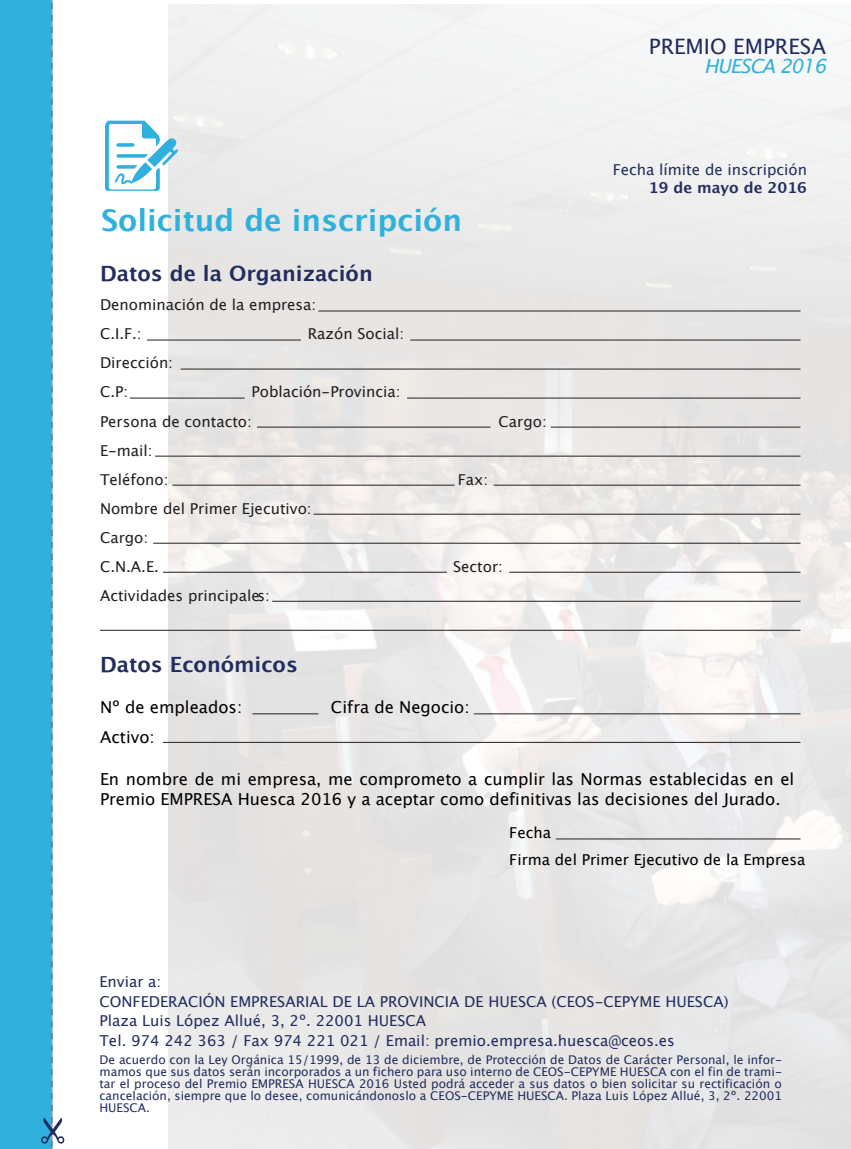
<style>
.page{position:relative;width:851px;height:1149px;background:#fff}
.page>*{position:absolute;margin:0;border:0;box-sizing:border-box;transform-origin:0 0}
.t1{font:700 30px "Lucida Grande";color:#30b1dd}
.t2{font:21.3px "Lucida Grande";color:#222d5f}
.t3{font:700 21px "Lucida Grande";color:#222d5f}
.t4{font:italic 19.5px "Lucida Sans";letter-spacing:-.05em;color:#30b1dd}
.t5{font:16.5px/19.5px "Lucida Grande";color:#000}
.t6{font:15px/19.5px "Lucida Grande";color:#222d5f}
.t7{font:15px/29.1px "Lucida Grande";color:#231f20}
.t8{font:15px/27px "Lucida Grande";color:#000}
.t9{font:700 15px "Lucida Grande";color:#222d5f}
.t10{font:12px/12px "Lucida Grande";color:#222d5f;text-align:justify}
</style>
<div class="page">
<img style="left:168px;top:4px;width:682px;height:1144px">
<div style="left:0;top:0;width:51px;height:1148px;background:#30b1dd"></div>
<svg style="left:41px;top:0;width:23px;height:1148px"></svg>
<hr style="left:318px;top:310px;width:482px;height:1px;background:#231f20">
<hr style="left:147px;top:339px;width:154px;height:1px;background:#231f20">
<hr style="left:181px;top:368px;width:619px;height:1px;background:#231f20">
<hr style="left:130px;top:397px;width:114px;height:1px;background:#231f20">
<hr style="left:550px;top:426px;width:250px;height:1px;background:#231f20">
<hr style="left:172px;top:484px;width:282px;height:1px;background:#231f20">
<hr style="left:493px;top:484px;width:307px;height:1px;background:#231f20">
<hr style="left:153px;top:542px;width:647px;height:1px;background:#231f20">
<hr style="left:163px;top:571px;width:283px;height:1px;background:#231f20">
<hr style="left:509px;top:571px;width:291px;height:1px;background:#231f20">
<hr style="left:272px;top:600px;width:528px;height:1px;background:#231f20">
<hr style="left:407px;top:397px;width:393px;height:1px;background:#231f20">
<hr style="left:257px;top:426px;width:233px;height:1px;background:#231f20">
<hr style="left:155px;top:455px;width:645px;height:1px;background:#231f20">
<hr style="left:410px;top:339px;width:390px;height:1px;background:#231f20">
<hr style="left:313px;top:513px;width:487px;height:1px;background:#231f20">
<hr style="left:100px;top:629px;width:700px;height:1px;background:#231f20">
<hr style="left:252px;top:713px;width:66px;height:1px;background:#231f20">
<hr style="left:473px;top:713px;width:327px;height:1px;background:#231f20">
<hr style="left:163px;top:741px;width:637px;height:1px;background:#231f20">
<hr style="left:555px;top:838px;width:245px;height:1px;background:#231f20">
<svg style="left:105px;top:121px;width:73px;height:70px"></svg>
<h2 class="t2" style="left:648px;top:34px;width:178px">PREMIO EMPRESA</h2>
<h3 class="t4" style="left:704px;top:55px;width:123px">HUESCA 2016</h3>
<h1 class="t1" style="left:101px;top:196px;width:362px">Solicitud de inscripción</h1>
<h3 class="t3" style="left:100px;top:256px;width:274px">Datos de la Organización</h3>
<p class="t7" style="left:100px;top:290px;width:218px">Denominación de la empresa:<br>C.I.F.:</p>
<p class="t7" style="left:308px;top:319px;width:98px">Razón Social:</p>
<p class="t7" style="left:100px;top:348px;width:75px">Dirección:<br>C.P:</p>
<p class="t7" style="left:100px;top:377px;width:302px;text-indent:151px">Población-Provincia:<br>Persona de contacto:</p>
<p class="t7" style="left:100px;top:436px;width:70px">E-mail:<br>Teléfono:</p>
<p class="t7" style="left:100px;top:494px;width:213px">Nombre del Primer Ejecutivo:<br>Cargo:<br>C.N.A.E.</p>
<p class="t7" style="left:100px;top:581px;width:171px">Actividades principales:</p>
<p class="t7" style="left:498px;top:406px;width:50px">Cargo:</p>
<p class="t7" style="left:458px;top:465px;width:32px">Fax:</p>
<p class="t7" style="left:453px;top:552px;width:51px">Sector:</p>
<p class="t6" style="left:612px;top:160px;width:196px">Fecha límite de inscripción</p>
<p class="t9" style="left:648px;top:175px;width:160px">19 de mayo de 2016</p>
<h3 class="t3" style="left:100px;top:647px;width:199px">Datos Económicos</h3>
<h3 class="t5" style="left:100px;top:697px;width:144px">Nº de empleados:</h3>
<h3 class="t5" style="left:331px;top:697px;width:140px">Cifra de Negocio:</h3>
<h3 class="t5" style="left:100px;top:727px;width:56px">Activo:</h3>
<h3 class="t5" style="left:100px;top:769px;width:695px">En nombre de mi empresa, me comprometo a cumplir las Normas establecidas en el<br>Premio EMPRESA Huesca 2016 y a aceptar como definitivas las decisiones del Jurado.</h3>
<p class="t8" style="left:509px;top:818px;width:297px">Fecha<br>Firma del Primer Ejecutivo de la Empresa</p>
<p class="t6" style="left:99px;top:971px;width:630px">Enviar a:<br>CONFEDERACIÓN EMPRESARIAL DE LA PROVINCIA DE HUESCA (CEOS-CEPYME HUESCA)<br>Plaza Luis López Allué, 3, 2º. 22001 HUESCA<br>Tel. 974 242 363 / Fax 974 221 021 / Email: premio.empresa.huesca@ceos.es</p>
<p class="t10" style="left:99px;top:1053px;width:683px">De acuerdo con la Ley Orgánica 15/1999, de 13 de diciembre, de Protección de Datos de Carácter Personal, le infor&shy;mamos que sus datos serán incorporados a un fichero para uso interno de CEOS-CEPYME HUESCA con el fin de trami&shy;tar el proceso del Premio EMPRESA HUESCA 2016 Usted podrá acceder a sus datos o bien solicitar su rectificación o cancelación, siempre que lo desee, comunicándonoslo a CEOS-CEPYME HUESCA. Plaza Luis López Allué, 3, 2º. 22001<br>HUESCA.</p>
</div>
